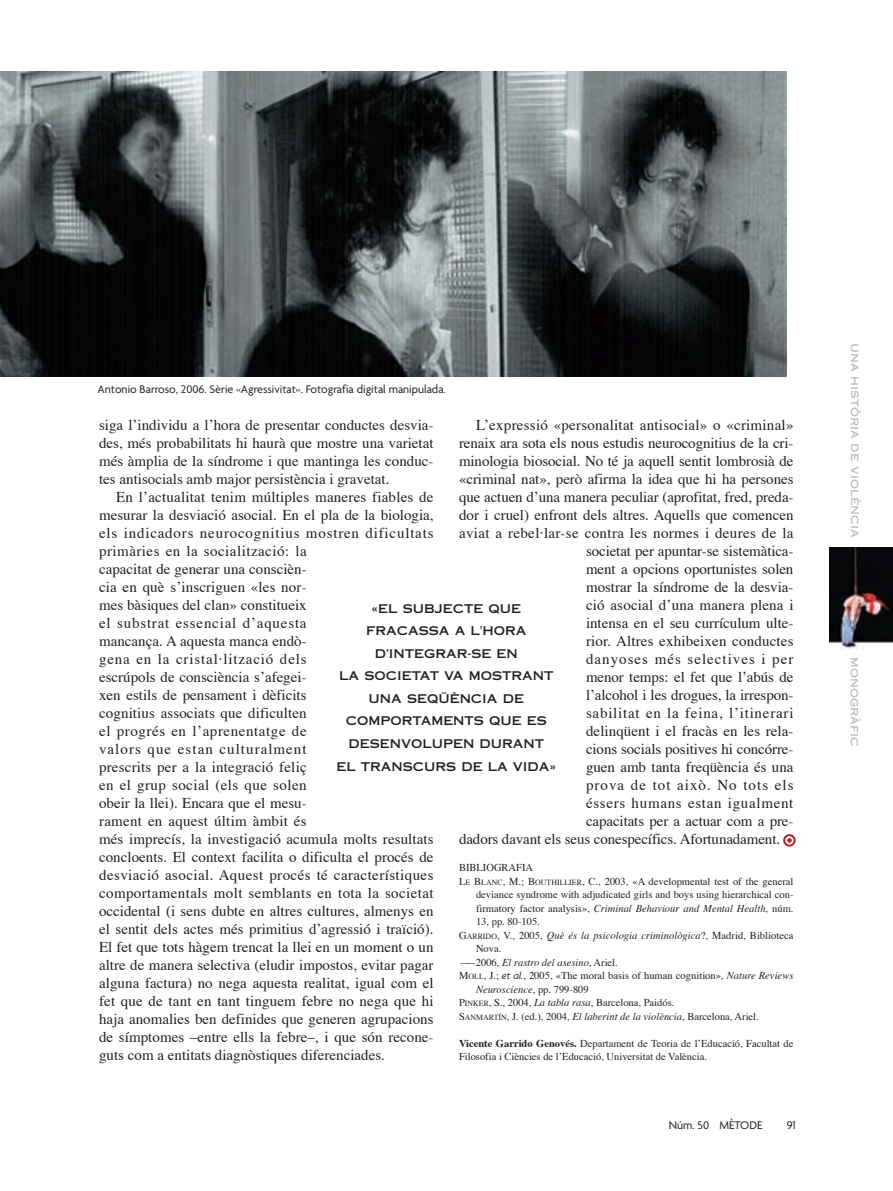
<style>
.page{position:relative;width:893px;height:1191px;background:#fff}
.page>*{position:absolute;margin:0;border:0;box-sizing:border-box;transform-origin:0 0}
.t1{font:15px/18px "Times";color:#231f20;text-align:justify}
.t2{font:15px "Times";letter-spacing:.065em;color:#231f20}
.t3{font:15px "Times";letter-spacing:.025em;color:#231f20}
.t4{font:15px "Times";letter-spacing:.05em;color:#231f20}
.t5{font:15px "Times";letter-spacing:.045em;color:#231f20}
.t6{font:12px/22.5px "Copperplate Thirty One AB";color:#231f20;text-align:center}
.t7{font:12px "Agenda";color:#231f20}
.t8{font:12px "Copperplate Thirty One AB";color:#bcbdc0}
.t9{font:10.5px/13.5px "Times";color:#231f20}
.t10{font:italic 10.5px "Times";color:#231f20}
.s1{font-size:7.8px}
.s2{font-style:normal}
.s3{font-style:normal;font-size:7.8px}
.s4{font-family:"Agenda";font-style:italic}
.s5{font-style:italic}
.s6{font-weight:700}
</style>
<div class="page">
<img style="left:829px;top:548px;width:64px;height:102px">
<img style="left:0;top:72px;width:786px;height:304px">
<div style="left:783px;top:834px;width:13px;height:12px;border:2px solid #b6292e;border-radius:50%"></div>
<svg style="left:787px;top:838px;width:5px;height:5px"></svg>
<p class="t7" style="left:98px;top:385px;width:350px">Antonio Barroso, 2006. Sèrie «Agressivitat». Fotografia digital manipulada.</p>
<p class="t1" style="left:99px;top:417px;width:336px">siga l’individu a l’hora de presentar conductes desvia&shy;des, més probabilitats hi haurà que mostre una varietat més àmplia de la síndrome i que mantinga les conduc&shy;tes antisocials amb major persistència i gravetat.</p>
<p class="t1" style="left:99px;top:489px;width:336px;text-align:left;text-indent:17px">En l’actualitat tenim múltiples maneres fiables de mesurar la desviació asocial. En el pla de la biologia, els indicadors neurocognitius mostren dificultats primàries en la socialització: la<br>capacitat de generar una conscièn-<br>cia en què s’inscriguen «les nor-<br>mes bàsiques del clan» constitueix<br>el substrat essencial d’aquesta<br>mancança. A aquesta manca endò-<br>gena en la cristal·lització dels<br>escrúpols de consciència s’afegei-<br>xen estils de pensament i dèficits<br>cognitius associats que dificulten<br>el progrés en l’aprenentatge de<br>valors que estan culturalment<br>prescrits per a la integració feliç<br>en el grup social (els que solen<br>obeir la llei). Encara que el mesu-<br>rament en aquest últim àmbit és<br>més imprecís, la investigació acumula molts resultats concloents. El context facilita o dificulta el procés de desviació asocial. Aquest procés té característiques comportamentals molt semblants en tota la societat occidental (i sens dubte en altres cultures, almenys en el sentit dels actes més primitius d’agressió i traïció).<br>El fet que tots hàgem trencat la llei en un moment o un altre de manera selectiva (eludir impostos, evitar pagar alguna factura) no nega aquesta realitat, igual com el fet que de tant en tant tinguem febre no nega que hi haja anomalies ben definides que generen agrupacions de símptomes –entre ells la febre–, i que són recone&shy;guts com a entitats diagnòstiques diferenciades.</p>
<p class="t1" style="left:476px;top:417px;width:319px">L’expressió «personalitat antisocial» o «criminal»</p>
<p class="t1" style="left:459px;top:435px;width:336px">renaix ara sota els nous estudis neurocognitius de la cri-</p>
<p class="t1" style="left:459px;top:453px;width:336px">minologia biosocial. No té ja aquell sentit lombrosià de</p>
<p class="t1" style="left:459px;top:471px;width:336px">«criminal nat», però afirma la idea que hi ha persones</p>
<p class="t1" style="left:459px;top:489px;width:336px">que actuen d’una manera peculiar (aprofitat, fred, preda-</p>
<p class="t1" style="left:459px;top:507px;width:336px">dor i cruel) enfront dels altres. Aquells que comencen</p>
<p class="t3" style="left:459px;top:527px;width:336px">aviat a rebel·lar-se contra les normes i deures de la</p>
<p class="t1" style="left:586px;top:543px;width:209px">societat per apuntar-se sistemàtica-</p>
<p class="t1" style="left:586px;top:561px;width:209px">ment a opcions oportunistes solen</p>
<p class="t1" style="left:586px;top:579px;width:209px">mostrar la síndrome de la desvia-</p>
<p class="t1" style="left:586px;top:597px;width:209px">ció asocial d’una manera plena i</p>
<p class="t1" style="left:586px;top:615px;width:209px">intensa en el seu currículum ulte-</p>
<p class="t1" style="left:586px;top:633px;width:209px">rior. Altres exhibeixen conductes</p>
<p class="t2" style="left:586px;top:653px;width:209px">danyoses més selectives i per</p>
<p class="t1" style="left:586px;top:669px;width:209px">menor temps: el fet que l’abús de</p>
<p class="t1" style="left:586px;top:687px;width:209px">l’alcohol i les drogues, la irrespon-</p>
<p class="t4" style="left:586px;top:707px;width:209px">sabilitat en la feina, l’itinerari</p>
<p class="t1" style="left:586px;top:723px;width:209px">delinqüent i el fracàs en les rela-</p>
<p class="t1" style="left:586px;top:741px;width:209px">cions socials positives hi concórre-</p>
<p class="t1" style="left:586px;top:759px;width:209px">guen amb tanta freqüència és una</p>
<p class="t2" style="left:586px;top:779px;width:209px">prova de tot això. No tots els</p>
<p class="t5" style="left:586px;top:797px;width:209px">éssers humans estan igualment</p>
<p class="t1" style="left:586px;top:813px;width:209px">capacitats per a actuar com a pre-</p>
<p class="t1" style="left:459px;top:831px;width:323px">dadors davant els seus conespecífics. Afortunadament.</p>
<p class="t9" style="left:459px;top:862px;width:76px">BIBLIOGRAFIA</p>
<p class="t9" style="left:459px;top:875px;width:336px">L<span class="s1">E</span> B<span class="s1">LANC</span>, M.; B<span class="s1">OUTHILLIER</span>, C., 2003, «A developmental test of the general</p>
<p class="t9" style="left:476px;top:889px;width:319px">deviance syndrome with adjudicated girls and boys using hierarchical con-</p>
<p class="t10" style="left:476px;top:904px;width:319px"><span class="s2">firmatory factor analysis»,</span> Criminal Behaviour and Mental Health<span class="s2">, núm.</span></p>
<p class="t9" style="left:476px;top:916px;width:65px">13, pp. 80-105.</p>
<p class="t10" style="left:459px;top:931px;width:336px"><span class="s2">G</span><span class="s3">ARRIDO</span><span class="s2">, V., 2005,</span> Què és la psicologia criminològica<span class="s2">?, Madrid, Biblioteca</span></p>
<p class="t9" style="left:476px;top:943px;width:27px">Nova.</p>
<p class="t10" style="left:459px;top:958px;width:160px"><span class="s2">——2006</span>, El rastro del asesino<span class="s2">, Ariel.</span></p>
<p class="t9" style="left:459px;top:970px;width:336px">M<span class="s1">OLL</span>, J.; <span class="s4">et al.</span>, 2005, «The moral basis of human cognition»<span class="s5">, Nature Reviews</span></p>
<p class="t10" style="left:476px;top:985px;width:114px">Neuroscience<span class="s2">, pp. 799-809</span></p>
<p class="t9" style="left:459px;top:997px;width:217px">P<span class="s1">INKER</span>, S., 2004, <span class="s5">La tabla rasa</span>, Barcelona, Paidós.</p>
<p class="t9" style="left:459px;top:1010px;width:301px">S<span class="s1">ANMARTÍN</span>, J. (ed.), 2004, <span class="s5">El laberint de la violència</span>, Barcelona, Ariel.</p>
<p class="t9" style="left:459px;top:1037px;width:336px"><span class="s6">Vicente Garrido Genovés.</span> Departament de Teoria de l’Educació, Facultat de<br>Filosofia i Ciències de l’Educació, Universitat de València.</p>
<p class="t6" style="left:336px;top:597px;width:221px">«EL SUBJECTE QUE<br>FRACASSA A L’HORA<br>D’INTEGRAR-SE EN<br>LA SOCIETAT VA MOSTRANT<br>UNA SEQÜÈNCIA DE<br>COMPORTAMENTS QUE ES<br>DESENVOLUPEN DURANT<br>EL TRANSCURS DE LA VIDA»</p>
<p class="t7" style="left:669px;top:1120px;width:95px">Núm. 50 MÈTODE</p>
<p class="t7" style="left:787px;top:1120px;width:11px">91</p>
<p class="t8" style="left:862px;top:343px;width:196px;rotate:90deg">una història de violència</p>
<p class="t8" style="left:862px;top:657px;width:91px;rotate:90deg">monogràfic</p>
</div>
